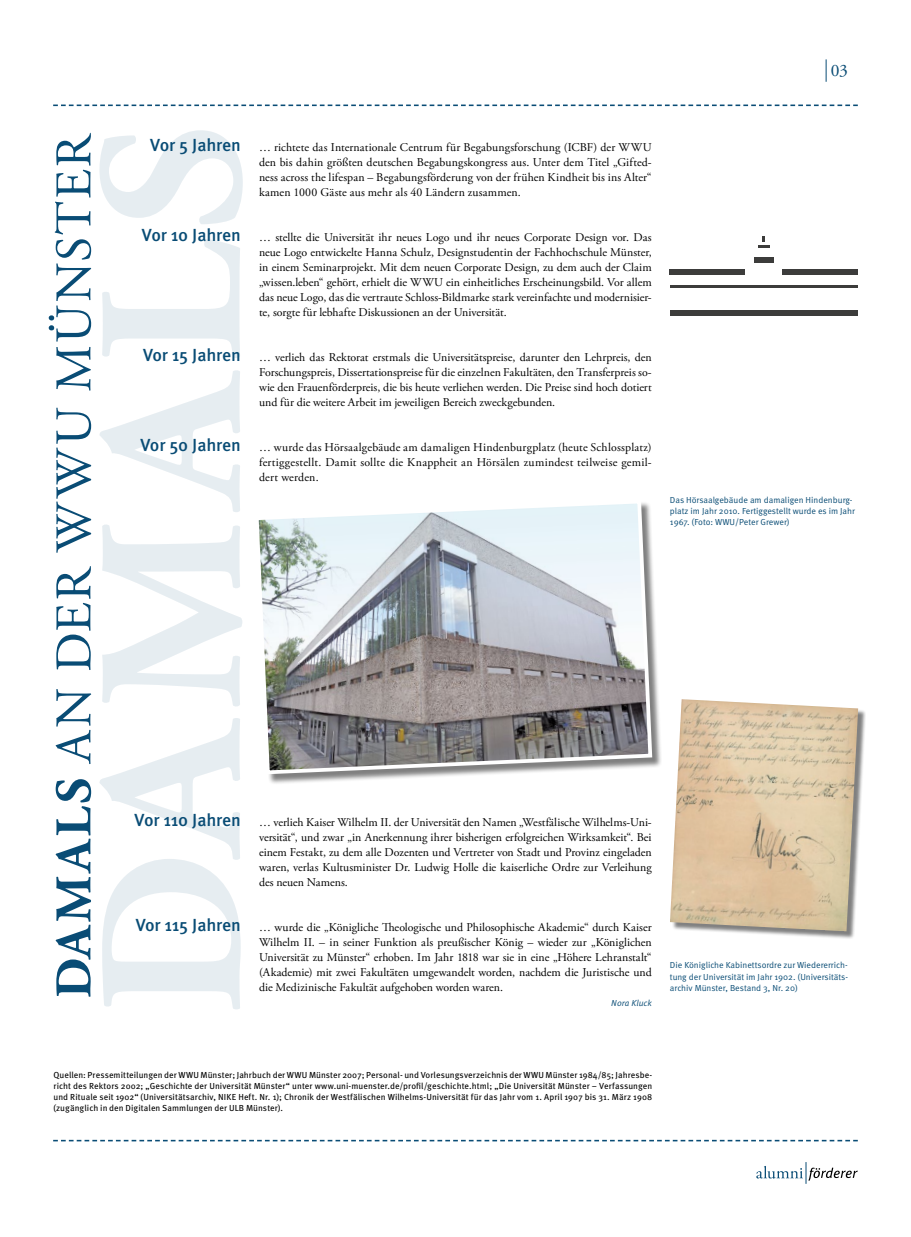
<style>
.page{position:relative;width:911px;height:1237px;background:#fff}
.page>*{position:absolute;margin:0;border:0;box-sizing:border-box;transform-origin:0 0}
.t1{font:51.25px "Adobe Garamond Pro";letter-spacing:.03em;color:#094c75}
.t2{font:500 17.5px "Meta OT";letter-spacing:-.01em;color:#094c75}
.t3{font:17.5px "Adobe Garamond Pro";color:#094c75}
.t4{font:11.88px/15px "Adobe Garamond Pro";letter-spacing:.005em;color:#000;text-align:justify}
.t5{font:8.75px/11.2px "Meta OT";letter-spacing:.005em;color:#000;text-align:justify}
.t6{font:8.75px/11.2px "Meta OT";color:#094c75}
.t7{font:italic 8.75px "Meta OT";letter-spacing:.005em;color:#094c75}
.s1{font-weight:700}
</style>
<div class="page">
<svg style="left:53px;top:105px;width:804px;height:1px"></svg>
<svg style="left:99px;top:130px;width:144px;height:879px"></svg>
<div style="left:782px;top:269px;width:75px;height:6px;background:#3c3c3b"></div>
<div style="left:670px;top:269px;width:75px;height:6px;background:#3c3c3b"></div>
<div style="left:670px;top:310px;width:187px;height:6px;background:#3c3c3b"></div>
<div style="left:754px;top:257px;width:19px;height:6px;background:#3c3c3b"></div>
<hr style="left:670px;top:285px;width:187px;height:3px;background:#3c3c3b">
<svg style="left:758px;top:236px;width:11px;height:12px"></svg>
<svg style="left:53px;top:1140px;width:804px;height:1px"></svg>
<svg style="left:756px;top:1162px;width:101px;height:21px"></svg>
<svg style="left:826px;top:59px;width:1px;height:23px"></svg>
<div style="left:257px;top:501px;width:405px;height:283px;background:#000;opacity:.5"></div>
<svg style="left:257px;top:501px;width:397px;height:275px;background:#b1b3b6"></svg>
<div style="left:671px;top:701px;width:195px;height:238px;background:#000;opacity:.5"></div>
<img style="left:670px;top:699px;width:188px;height:232px">
<h2 class="t3" style="left:830px;top:59px;width:19px">03</h2>
<h1 class="t1" style="left:43px;top:998px;width:867px;rotate:-90deg"><span class="s1">DAMALS</span> AN DER WWU MÜNSTER</h1>
<p class="t4" style="left:259px;top:140px;width:394px">… richtete das Internationale Centrum für Begabungsforschung (ICBF) der WWU den bis dahin größten deutschen Begabungskongress aus. Unter dem Titel „Gifted&shy;ness across the lifespan – Begabungsförderung von der frühen Kindheit bis ins Alter“ kamen 1000 Gäste aus mehr als 40 Ländern zusammen.</p>
<h2 class="t2" style="left:150px;top:134px;width:92px">Vor 5 Jahren</h2>
<h2 class="t2" style="left:142px;top:224px;width:101px">Vor 10 Jahren</h2>
<p class="t4" style="left:259px;top:230px;width:394px">… stellte die Universität ihr neues Logo und ihr neues Corporate Design vor. Das neue Logo entwickelte Hanna Schulz, Designstudentin der Fachhochschule Münster, in einem Seminarprojekt. Mit dem neuen Corporate Design, zu dem auch der Claim „wissen.leben“ gehört, erhielt die WWU ein einheitliches Erscheinungsbild. Vor allem das neue Logo, das die vertraute Schloss-Bildmarke stark vereinfachte und modernisier&shy;te, sorgte für lebhafte Diskussionen an der Universität.</p>
<p class="t4" style="left:259px;top:350px;width:394px">… verlieh das Rektorat erstmals die Universitätspreise, darunter den Lehrpreis, den Forschungspreis, Dissertationspreise für die einzelnen Fakultäten, den Transferpreis so&shy;wie den Frauenförderpreis, die bis heute verliehen werden. Die Preise sind hoch dotiert und für die weitere Arbeit im jeweiligen Bereich zweckgebunden.</p>
<p class="t4" style="left:259px;top:440px;width:394px">… wurde das Hörsaalgebäude am damaligen Hindenburgplatz (heute Schlossplatz) fertiggestellt. Damit sollte die Knappheit an Hörsälen zumindest teilweise gemil&shy;dert werden.</p>
<h2 class="t2" style="left:143px;top:344px;width:99px">Vor 15 Jahren</h2>
<h2 class="t2" style="left:141px;top:434px;width:102px">Vor 50 Jahren</h2>
<h2 class="t2" style="left:135px;top:809px;width:108px">Vor 110 Jahren</h2>
<p class="t4" style="left:259px;top:815px;width:394px">… verlieh Kaiser Wilhelm II. der Universität den Namen „Westfälische Wilhelms-Uni&shy;versität“, und zwar „in Anerkennung ihrer bisherigen erfolgreichen Wirksamkeit“. Bei einem Festakt, zu dem alle Dozenten und Vertreter von Stadt und Provinz eingeladen waren, verlas Kultusminister Dr. Ludwig Holle die kaiserliche Ordre zur Verleihung des neuen Namens.</p>
<p class="t4" style="left:259px;top:920px;width:394px">… wurde die „Königliche Theologische und Philosophische Akademie“ durch Kaiser Wilhelm II. – in seiner Funktion als preußischer König – wieder zur „Königlichen Universität zu Münster“ erhoben. Im Jahr 1818 war sie in eine „Höhere Lehranstalt“ (Akademie) mit zwei Fakultäten umgewandelt worden, nachdem die Juristische und die Medizinische Fakultät aufgehoben worden waren.</p>
<p class="t7" style="left:611px;top:998px;width:42px">Nora Kluck</p>
<h2 class="t2" style="left:136px;top:914px;width:107px">Vor 115 Jahren</h2>
<p class="t6" style="left:670px;top:494px;width:187px">Das Hörsaalgebäude am damaligen Hindenburg&shy;platz im Jahr 2010. Fertiggestellt wurde es im Jahr<br>1967. (Foto: WWU/Peter Grewer)</p>
<p class="t6" style="left:670px;top:960px;width:180px;text-align:justify">Die Königliche Kabinettsordre zur Wiedererrich&shy;tung der Universität im Jahr 1902. (Universitäts&shy;archiv Münster, Bestand 3, Nr. 20)</p>
<p class="t5" style="left:53px;top:1069px;width:600px">Quellen: Pressemitteilungen der WWU Münster; Jahrbuch der WWU Münster 2007; Personal- und Vorlesungsverzeichnis der WWU Münster 1984/85; Jahresbe&shy;richt des Rektors 2002; „Geschichte der Universität Münster“ unter www.uni-muenster.de/profil/geschichte.html; „Die Universität Münster – Verfassungen und Rituale seit 1902“ (Universitätsarchiv, NIKE Heft. Nr. 1); Chronik der Westfälischen Wilhelms-Universität für das Jahr vom 1. April 1907 bis 31. März 1908 (zugänglich in den Digitalen Sammlungen der ULB Münster).</p>
</div>
